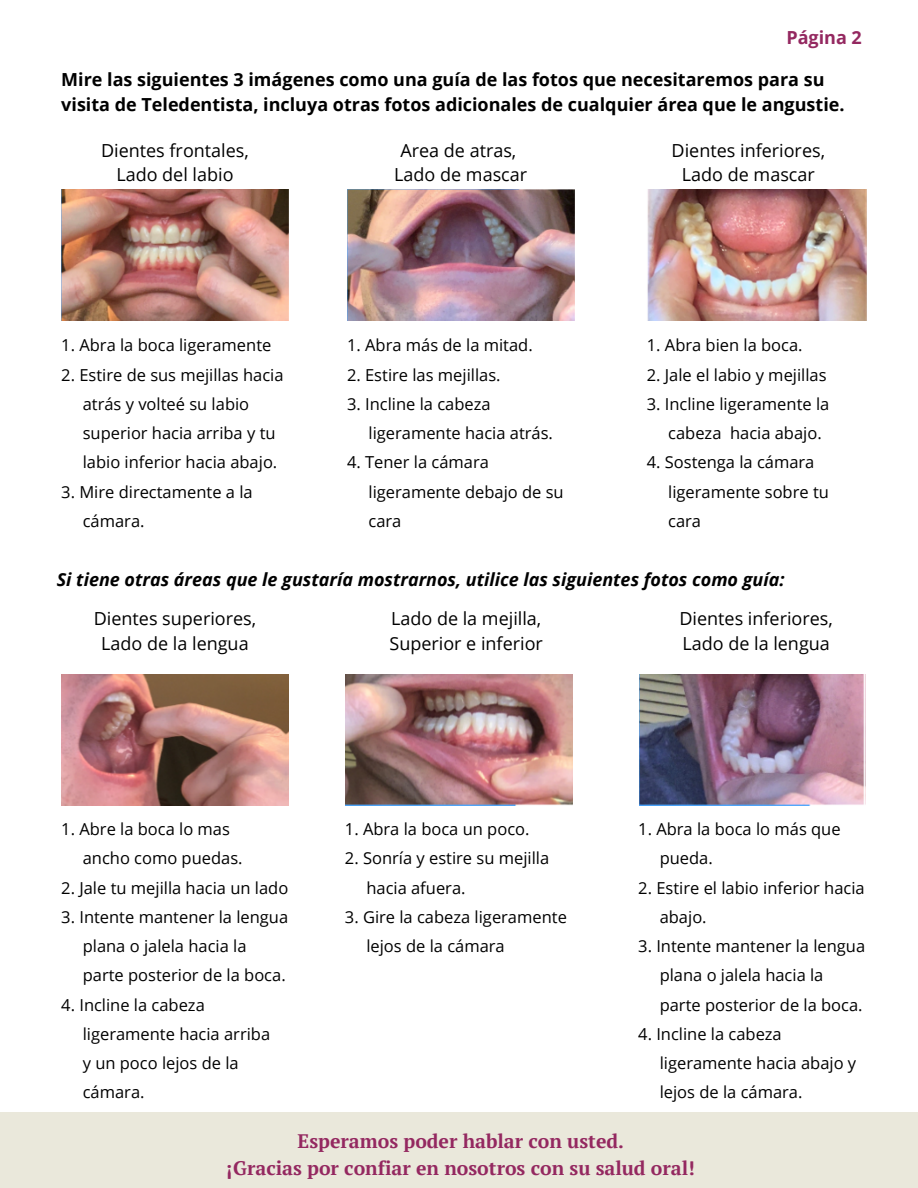
<style>
.page{position:relative;width:918px;height:1188px;background:#fff}
.page>*{position:absolute;margin:0;border:0;box-sizing:border-box;transform-origin:0 0}
.t1{font:700 19.5px/27px "PT Serif";color:#942860;text-align:center}
.t2{font:18px/24.8px "Open Sans";color:#000;text-align:center}
.t3{font:700 18px/24.8px "Open Sans";color:#000}
.t4{font:italic 700 18px "Open Sans";color:#000}
.t5{font:700 18px "Open Sans";color:#942860}
.t6{font:16.5px/29.2px "Open Sans";color:#000}
</style>
<div class="page">
<img style="left:61px;top:675px;width:228px;height:130px">
<img style="left:346px;top:675px;width:227px;height:130px">
<img style="left:639px;top:675px;width:227px;height:130px">
<img style="left:647px;top:189px;width:219px;height:132px">
<img style="left:347px;top:189px;width:227px;height:132px">
<img style="left:61px;top:189px;width:228px;height:132px">
<div style="left:0;top:1113px;width:918px;height:75px;background:#eae8db"></div>
<p class="t5" style="left:786px;top:25px;width:77px">Página 2</p>
<p class="t3" style="left:61px;top:67px;width:785px">Mire las siguientes 3 imágenes como una guía de las fotos que necesitaremos para su visita de Teledentista, incluya otras fotos adicionales de cualquier área que le angustie.</p>
<p class="t2" style="left:101px;top:137px;width:149px">Dientes frontales,<br>Lado del labio</p>
<p class="t6" style="left:61px;top:330px;width:212px">1. Abra la boca ligeramente</p>
<p class="t6" style="left:83px;top:360px;width:202px;text-indent:-21px">2. Estire de sus mejillas hacia atrás y volteé su labio superior hacia arriba y tu labio inferior hacia abajo.</p>
<p class="t6" style="left:83px;top:477px;width:171px;text-indent:-21px">3. Mire directamente a la cámara.</p>
<p class="t2" style="left:394px;top:137px;width:134px">Area de atras,<br>Lado de mascar</p>
<p class="t6" style="left:347px;top:330px;width:187px">1. Abra más de la mitad.</p>
<p class="t6" style="left:347px;top:360px;width:155px">2. Estire las mejillas.</p>
<p class="t6" style="left:368px;top:389px;width:186px;text-indent:-21px">3. Incline la cabeza ligeramente hacia atrás.</p>
<p class="t6" style="left:368px;top:447px;width:197px;text-indent:-21px">4. Tener la cámara ligeramente debajo de su cara</p>
<p class="t2" style="left:672px;top:137px;width:155px">Dientes inferiores,<br>Lado de mascar</p>
<p class="t6" style="left:647px;top:330px;width:157px">1. Abra bien la boca.</p>
<p class="t6" style="left:647px;top:360px;width:181px">2. Jale el labio y mejillas</p>
<p class="t6" style="left:668px;top:389px;width:163px;text-indent:-21px">3. Incline ligeramente la cabeza hacia abajo.</p>
<p class="t6" style="left:668px;top:447px;width:162px;text-indent:-21px">4. Sostenga la cámara ligeramente sobre tu cara</p>
<p class="t4" style="left:57px;top:567px;width:729px">Si tiene otras áreas que le gustaría mostrarnos, utilice las siguientes fotos como guía:</p>
<p class="t2" style="left:94px;top:605px;width:164px">Dientes superiores,<br>Lado de la lengua</p>
<p class="t2" style="left:390px;top:605px;width:155px;text-align:left">Lado de la mejilla,<br>Superior e inferior</p>
<p class="t2" style="left:679px;top:605px;width:155px;text-align:left">Dientes inferiores,<br>Lado de la lengua</p>
<p class="t6" style="left:83px;top:814px;width:161px;text-indent:-21px">1. Abre la boca lo mas ancho como puedas.</p>
<p class="t6" style="left:61px;top:873px;width:229px">2. Jale tu mejilla hacia un lado</p>
<p class="t6" style="left:83px;top:902px;width:207px;text-indent:-21px">3. Intente mantener la lengua plana o jalela hacia la parte posterior de la boca.</p>
<p class="t6" style="left:83px;top:990px;width:189px;text-indent:-21px">4. Incline la cabeza ligeramente hacia arriba y un poco lejos de la cámara.</p>
<p class="t6" style="left:345px;top:814px;width:186px">1. Abra la boca un poco.</p>
<p class="t6" style="left:366px;top:843px;width:184px;text-indent:-21px">2. Sonría y estire su mejilla hacia afuera.</p>
<p class="t6" style="left:366px;top:902px;width:202px;text-indent:-21px">3. Gire la cabeza ligeramente lejos de la cámara</p>
<p class="t6" style="left:660px;top:814px;width:182px;text-indent:-21px">1. Abra la boca lo más que pueda.</p>
<p class="t6" style="left:660px;top:873px;width:206px;text-indent:-21px">2. Estire el labio inferior hacia abajo.</p>
<p class="t6" style="left:660px;top:931px;width:207px;text-indent:-21px">3. Intente mantener la lengua plana o jalela hacia la parte posterior de la boca.</p>
<p class="t6" style="left:660px;top:1019px;width:198px;text-indent:-21px">4. Incline la cabeza ligeramente hacia abajo y lejos de la cámara.</p>
<p class="t1" style="left:227px;top:1128px;width:470px">Esperamos poder hablar con usted.<br>¡Gracias por confiar en nosotros con su salud oral!</p>
</div>
